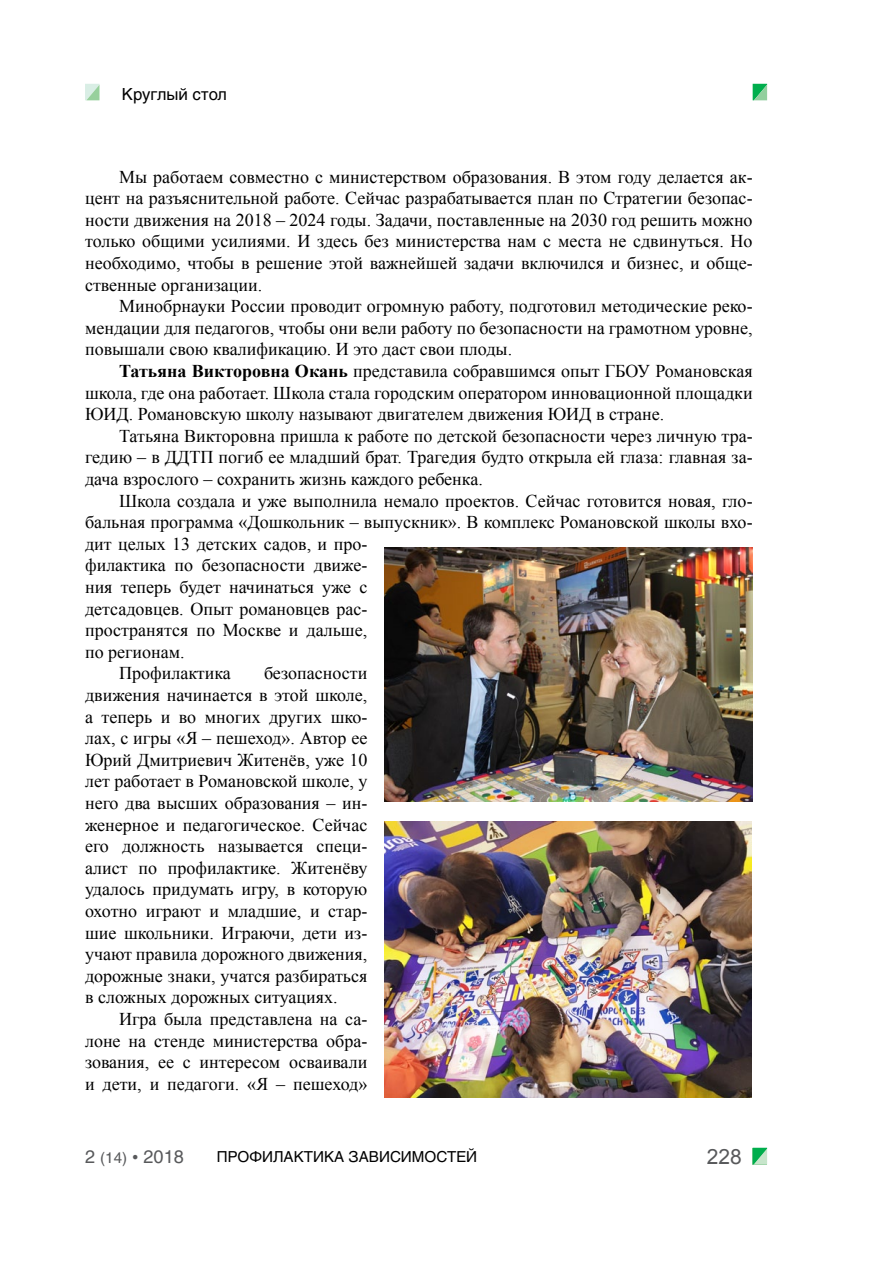
<style>
.page{position:relative;width:893px;height:1263px;background:#fff}
.page>*{position:absolute;margin:0;border:0;box-sizing:border-box;transform-origin:0 0}
.t1{font:21px "Arial";color:#58595b}
.основной_текст{font:18px/21.6px "Times New Roman";color:#000;text-align:justify}
.t2{font:18px "Helios";color:#58595b}
.t3{font:16.5px "Helios";color:#000}
.t4{font:15px "Helios";color:#000}
.s1{font-weight:700}
.s2{font-size:15px}
.s3{font-family:"Times New Roman"}
</style>
<div class="page">
<svg style="left:753px;top:84px;width:14px;height:16px"></svg>
<svg style="left:753px;top:1148px;width:14px;height:16px"></svg>
<svg style="left:85px;top:84px;width:14px;height:16px"></svg>
<img style="left:384px;top:548px;width:369px;height:254px">
<img style="left:384px;top:822px;width:368px;height:275px">
<p class="t3" style="left:122px;top:85px;width:107px">Круглый стол</p>
<p class="основной_текст" style="left:85px;top:165px;width:669px;text-indent:34px">Мы работаем совместно с министерством образования. В этом году делается ак&shy;цент на разъяснительной работе. Сейчас разрабатывается план по Стратегии безопас&shy;ности движения на 2018 – 2024 годы. Задачи, поставленные на 2030 год решить можно только общими усилиями. И здесь без министерства нам с места не сдвинуться. Но необходимо, чтобы в решение этой важнейшей задачи включился и бизнес, и обще&shy;ственные организации.</p>
<p class="основной_текст" style="left:85px;top:295px;width:669px;text-indent:34px">Минобрнауки России проводит огромную работу, подготовил методические реко&shy;мендации для педагогов, чтобы они вели работу по безопасности на грамотном уровне, повышали свою квалификацию. И это даст свои плоды.</p>
<p class="основной_текст" style="left:85px;top:360px;width:669px;text-indent:34px"><span class="s1">Татьяна Викторовна Окань</span> представила собравшимся опыт ГБОУ Романовская школа, где она работает. Школа стала городским оператором инновационной площадки ЮИД. Романовскую школу называют двигателем движения ЮИД в стране.</p>
<p class="основной_текст" style="left:85px;top:425px;width:669px;text-indent:34px">Татьяна Викторовна пришла к работе по детской безопасности через личную тра&shy;гедию – в ДДТП погиб ее младший брат. Трагедия будто открыла ей глаза: главная за&shy;дача взрослого – сохранить жизнь каждого ребенка.</p>
<p class="основной_текст" style="left:85px;top:489px;width:669px;text-align:left;text-indent:34px">Школа создала и уже выполнила немало проектов. Сейчас готовится новая, гло&shy;бальная программа «Дошкольник – выпускник». В комплекс Романовской школы вхо&shy;дит целых 13 детских садов, и про-<br>филактика по безопасности движе-<br>ния теперь будет начинаться уже с<br>детсадовцев. Опыт романовцев рас-<br>пространятся по Москве и дальше,<br>по регионам.</p>
<p class="основной_текст" style="left:119px;top:662px;width:113px">Профилактика</p>
<p class="основной_текст" style="left:85px;top:662px;width:284px;text-indent:179px">безопасности движения начинается в этой школе, а теперь и во многих других шко&shy;лах, с игры «Я – пешеход». Автор ее Юрий Дмитриевич Житенёв, уже 10 лет работает в Романовской школе, у него два высших образования – ин&shy;женерное и педагогическое. Сейчас его должность называется специ&shy;алист по профилактике. Житенёву удалось придумать игру, в которую охотно играют и младшие, и стар&shy;шие школьники. Играючи, дети из&shy;учают правила дорожного движения, дорожные знаки, учатся разбираться в сложных дорожных ситуациях.</p>
<p class="основной_текст" style="left:85px;top:1008px;width:284px;text-indent:34px">Игра была представлена на са&shy;лоне на стенде министерства обра&shy;зования, ее с интересом осваивали и дети, и педагоги. «Я – пешеход»</p>
<p class="t2" style="left:85px;top:1146px;width:100px">2 <span class="s2">(14)</span> <span class="s3">•</span> 2018</p>
<p class="t4" style="left:217px;top:1147px;width:262px">ПРОФИЛАКТИКА ЗАВИСИМОСТЕЙ</p>
<p class="t1" style="left:707px;top:1143px;width:37px">228</p>
</div>
